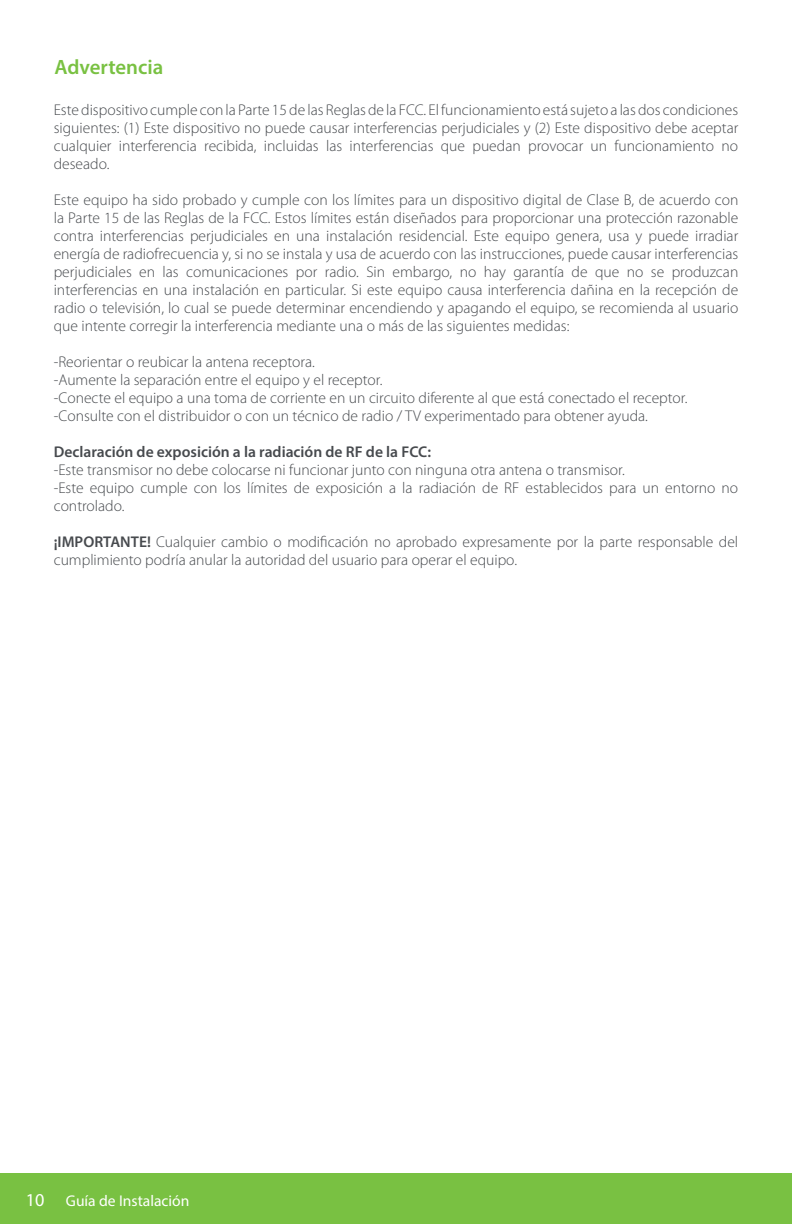
<style>
.page{position:relative;width:792px;height:1224px;background:#fff}
.page>*{position:absolute;margin:0;border:0;box-sizing:border-box;transform-origin:0 0}
.t1{font:600 20.8px "Myriad Pro";color:#79c142}
.t2{font:300 15.6px/18px "Myriad Pro";color:#474a4e}
.t3{font:600 15.6px "Myriad Pro";color:#474a4e}
.t4{font:15.6px "Myriad Pro";color:#fff}
.s1{font-weight:600}
.s2{font-size:18.2px}
</style>
<div class="page">
<div style="left:0;top:1173px;width:792px;height:51px;background:#79c142"></div>
<h1 class="t1" style="left:54px;top:53px;width:110px">Advertencia</h1>
<p class="t2" style="left:54px;top:101px;width:686px;text-align:justify">Este dispositivo cumple con la Parte 15 de las Reglas de la FCC. El funcionamiento está sujeto a las dos condiciones siguientes: (1) Este dispositivo no puede causar interferencias perjudiciales y (2) Este dispositivo debe aceptar cualquier interferencia recibida, incluidas las interferencias que puedan provocar un funcionamiento no deseado.</p>
<p class="t2" style="left:54px;top:191px;width:686px;text-align:justify">Este equipo ha sido probado y cumple con los límites para un dispositivo digital de Clase B, de acuerdo con la Parte 15 de las Reglas de la FCC. Estos límites están diseñados para proporcionar una protección razonable contra interferencias perjudiciales en una instalación residencial. Este equipo genera, usa y puede irradiar energía de radiofrecuencia y, si no se instala y usa de acuerdo con las instrucciones, puede causar interferencias perjudiciales en las comunicaciones por radio. Sin embargo, no hay garantía de que no se produzcan interferencias en una instalación en particular. Si este equipo causa interferencia dañina en la recepción de radio o televisión, lo cual se puede determinar encendiendo y apagando el equipo, se recomienda al usuario que intente corregir la interferencia mediante una o más de las siguientes medidas:</p>
<p class="t2" style="left:54px;top:353px;width:635px">-Reorientar o reubicar la antena receptora.<br>-Aumente la separación entre el equipo y el receptor.<br>-Conecte el equipo a una toma de corriente en un circuito diferente al que está conectado el receptor. -Consulte con el distribuidor o con un técnico de radio / TV experimentado para obtener ayuda.</p>
<p class="t3" style="left:54px;top:442px;width:379px">Declaración de exposición a la radiación de RF de la FCC:</p>
<p class="t2" style="left:54px;top:461px;width:686px">-Este transmisor no debe colocarse ni funcionar junto con ninguna otra antena o transmisor.<br>-Este equipo cumple con los límites de exposición a la radiación de RF establecidos para un entorno no controlado.</p>
<p class="t2" style="left:54px;top:533px;width:686px"><span class="s1">¡IMPORTANTE!</span> Cualquier cambio o modificación no aprobado expresamente por la parte responsable del cumplimiento podría anular la autoridad del usuario para operar el equipo.</p>
<p class="t4" style="left:26px;top:1191px;width:165px"><span class="s2">10</span> Guía de Instalación</p>
</div>
